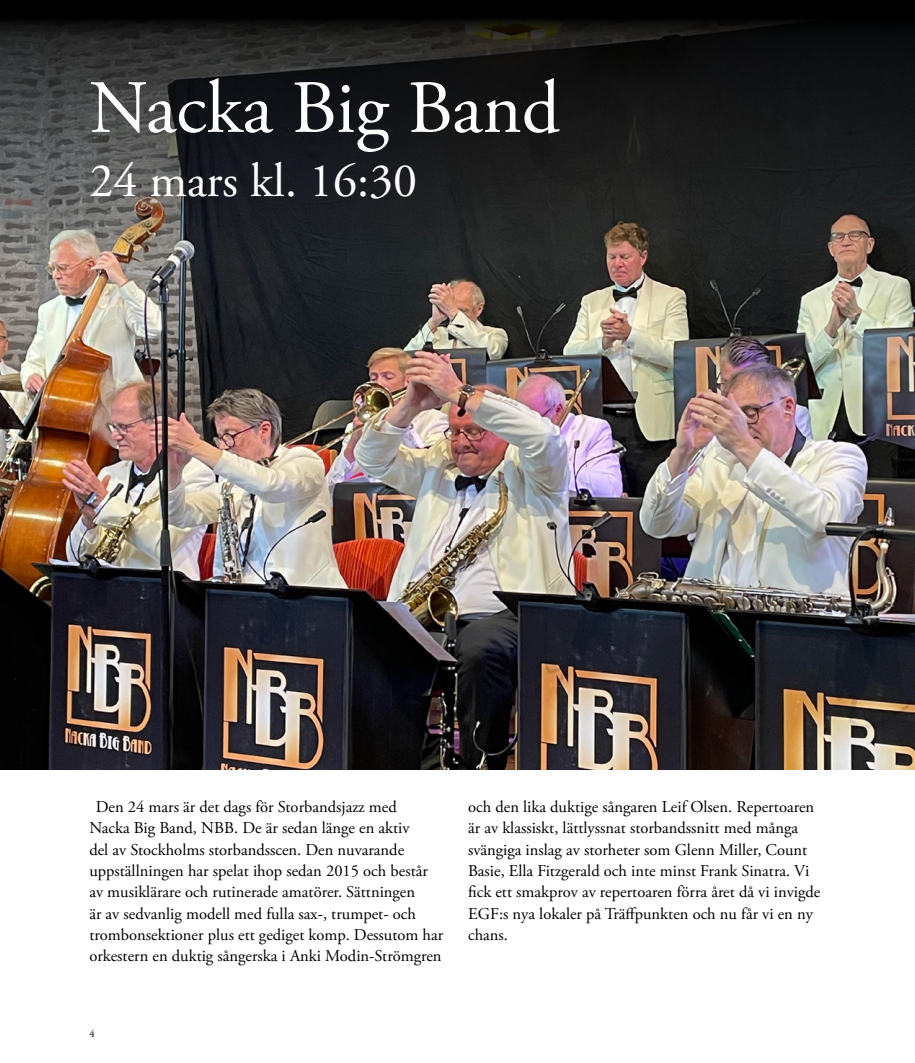
<style>
.page{position:relative;width:915px;height:1063px;background:#fff}
.page>*{position:absolute;margin:0;border:0;box-sizing:border-box;transform-origin:0 0}
.Stor_rubrik{font:75px "Adobe Garamond Pro";color:#fff}
.Stor_rubrik-2{font:48px "Adobe Garamond Pro";color:#fff}
.Brödtext{font:16.5px/21.3px "Adobe Garamond Pro";color:#000}
.t1{font:10.5px "Adobe Garamond Pro";color:#000}
</style>
<div class="page">
<img style="left:0;top:0;width:914px;height:770px">
<svg style="left:0;top:0;width:913px;height:302px;background:#2b2a29"></svg>
<p class="Stor_rubrik" style="left:89px;top:63px;width:472px">Nacka Big Band</p>
<p class="Stor_rubrik-2" style="left:89px;top:152px;width:329px">24 mars kl. 16:30</p>
<p class="Brödtext" style="left:89px;top:797px;width:355px;text-indent:6px">Den 24 mars är det dags för Storbandsjazz med<br>Nacka Big Band, NBB. De är sedan länge en aktiv<br>del av Stockholms storbandsscen. Den nuvarande uppställningen har spelat ihop sedan 2015 och består av musiklärare och rutinerade amatörer. Sättningen<br>är av sedvanlig modell med fulla sax-, trumpet- och trombonsektioner plus ett gediget komp. Dessutom har orkestern en duktig sångerska i Anki Modin-Strömgren</p>
<p class="Brödtext" style="left:468px;top:797px;width:353px">och den lika duktige sångaren Leif Olsen. Repertoaren är av klassiskt, lättlyssnat storbandssnitt med många svängiga inslag av storheter som Glenn Miller, Count Basie, Ella Fitzgerald och inte minst Frank Sinatra. Vi fick ett smakprov av repertoaren förra året då vi invigde EGF:s nya lokaler på Träffpunkten och nu får vi en ny chans.</p>
<p class="t1" style="left:89px;top:1027px;width:7px">4</p>
</div>
